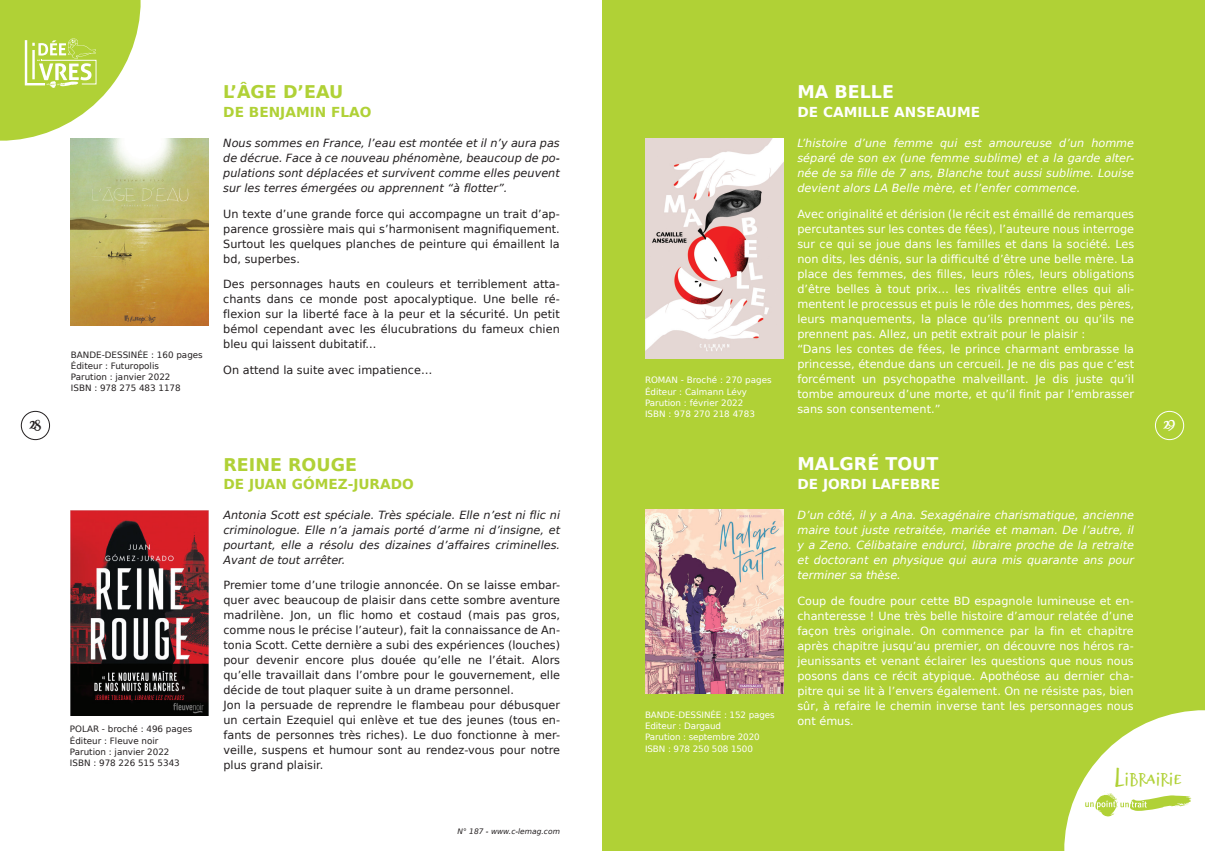
<style>
.page{position:relative;width:1205px;height:851px;background:#fff}
.page>*{position:absolute;margin:0;border:0;box-sizing:border-box;transform-origin:0 0}
.AGENDA___2{font:21px "Brizel";color:#b0d136}
.t1{font:18.75px "Brizel";color:#231f20}
.t2{font:18.75px "Brizel";color:#fff}
.AGENDA___2-2{font:700 17.5px "Bitstream Vera Sans";color:#b0d136}
.AGENDA___2-3{font:700 17.5px "Bitstream Vera Sans";color:#fff}
.AGENDA___2-4{font:700 13.75px "Bitstream Vera Sans";color:#b0d136}
.AGENDA___2-5{font:700 13.75px "Bitstream Vera Sans";color:#fff}
.AGENDA___2-6{font:11.25px/15px "Bitstream Vera Sans";color:#fff;text-align:justify}
.SOMMAIRE{font:11.25px/15px "Bitstream Vera Sans";color:#231f20;text-align:justify}
.AGENDA___2-7{font:11.25px/15px "Bitstream Vera Sans";color:#231f20;text-align:justify}
.AGENDA___2-8{font:italic 11.25px/15px "Bitstream Vera Sans";color:#fff;text-align:justify}
.AGENDA___2-9{font:italic 11.25px/15px "Bitstream Vera Sans";color:#231f20;text-align:justify}
.SOMMAIRE-2{font:italic 11.25px/15px "Bitstream Vera Sans";color:#231f20;text-align:justify}
.AGENDA___2-10{font:8.75px/11.2px "Bitstream Vera Sans";color:#231f20}
.AGENDA___2-11{font:8.75px/11.2px "Bitstream Vera Sans";letter-spacing:-.01em;color:#fff}
.t3{font:italic 7.5px "Bitstream Vera Sans";color:#231f20}
.s1{font-size:30px}
</style>
<div class="page">
<div style="left:21px;top:411px;width:29px;height:29px;border:1px solid #231f20;border-radius:50%"></div>
<div style="left:602px;top:0;width:603px;height:850px;background:#b0d136"></div>
<div style="left:1155px;top:411px;width:29px;height:29px;border:1px solid #fff;border-radius:50%"></div>
<img style="left:71px;top:510px;width:138px;height:205px">
<img style="left:71px;top:139px;width:138px;height:186px">
<img style="left:645px;top:138px;width:138px;height:220px">
<img style="left:645px;top:509px;width:138px;height:184px">
<svg style="left:0;top:0;width:184px;height:167px"></svg>
<svg style="left:1064px;top:710px;width:141px;height:140px"></svg>
<p class="AGENDA___2-10" style="left:71px;top:349px;width:133px">BANDE-DESSINÉE : 160 pages</p>
<p class="AGENDA___2-10" style="left:71px;top:360px;width:111px">Éditeur : Futuropolis<br>Parution : janvier 2022<br>ISBN : 978 275 483 1178</p>
<p class="AGENDA___2-2" style="left:223px;top:82px;width:122px">L’ÂGE D’EAU</p>
<p class="AGENDA___2-4" style="left:223px;top:104px;width:150px">DE BENJAMIN FLAO</p>
<p class="AGENDA___2-9" style="left:223px;top:135px;width:338px">Nous sommes en France, l’eau est montée et il n’y aura pas de décrue. Face à ce nouveau phénomène, beaucoup de po&shy;pulations sont déplacées et survivent comme elles peuvent sur les terres émergées ou apprennent “à flotter”.</p>
<p class="AGENDA___2-7" style="left:223px;top:206px;width:338px">Un texte d’une grande force qui accompagne un trait d’ap&shy;parence grossière mais qui s’harmonisent magnifiquement.<br>Surtout les quelques planches de peinture qui émaillent la bd, superbes.</p>
<p class="AGENDA___2-7" style="left:223px;top:277px;width:338px">Des personnages hauts en couleurs et terriblement atta&shy;chants dans ce monde post apocalyptique. Une belle ré&shy;flexion sur la liberté face à la peur et la sécurité. Un petit bémol cependant avec les élucubrations du fameux chien bleu qui laissent dubitatif...</p>
<p class="AGENDA___2-7" style="left:223px;top:362px;width:210px">On attend la suite avec impatience…</p>
<p class="AGENDA___2-11" style="left:645px;top:374px;width:128px">ROMAN - Broché : 270 pages</p>
<p class="AGENDA___2-11" style="left:645px;top:386px;width:111px">Éditeur : Calmann Lévy<br>Parution : février 2022<br>ISBN : 978 270 218 4783</p>
<p class="AGENDA___2-3" style="left:797px;top:82px;width:98px">MA BELLE</p>
<p class="AGENDA___2-5" style="left:797px;top:104px;width:184px">DE CAMILLE ANSEAUME</p>
<p class="AGENDA___2-8" style="left:797px;top:135px;width:338px">L’histoire d’une femme qui est amoureuse d’un homme séparé de son ex (une femme sublime) et a la garde alter&shy;née de sa fille de 7 ans, Blanche tout aussi sublime. Louise devient alors LA Belle mère, et l’enfer commence.</p>
<p class="AGENDA___2-6" style="left:797px;top:206px;width:338px">Avec originalité et dérision (le récit est émaillé de remarques percutantes sur les contes de fées), l’auteure nous interroge sur ce qui se joue dans les familles et dans la société. Les non dits, les dénis, sur la difficulté d’être une belle mère. La place des femmes, des filles, leurs rôles, leurs obligations d’être belles à tout prix… les rivalités entre elles qui ali&shy;mentent le processus et puis le rôle des hommes, des pères, leurs manquements, la place qu’ils prennent ou qu’ils ne prennent pas. Allez, un petit extrait pour le plaisir :</p>
<p class="AGENDA___2-6" style="left:797px;top:341px;width:338px">“Dans les contes de fées, le prince charmant embrasse la princesse, étendue dans un cercueil. Je ne dis pas que c’est forcément un psychopathe malveillant. Je dis juste qu’il tombe amoureux d’une morte, et qu’il finit par l’embrasser sans son consentement.”</p>
<h2 class="t1" style="left:29px;top:417px;width:14px">28</h2>
<p class="t2" style="left:1163px;top:417px;width:14px">29</p>
<p class="AGENDA___2-10" style="left:70px;top:723px;width:124px">POLAR - broché : 496 pages</p>
<p class="AGENDA___2-10" style="left:70px;top:735px;width:111px">Éditeur : Fleuve noir<br>Parution : janvier 2022<br>ISBN : 978 226 515 5343</p>
<p class="AGENDA___2-2" style="left:223px;top:454px;width:135px">REINE ROUGE</p>
<p class="AGENDA___2-4" style="left:223px;top:476px;width:192px">DE JUAN GÓMEZ-JURADO</p>
<p class="SOMMAIRE-2" style="left:223px;top:508px;width:338px">Antonia Scott est spéciale. Très spéciale. Elle n’est ni flic ni criminologue. Elle n’a jamais porté d’arme ni d’insigne, et pourtant, elle a résolu des dizaines d’affaires criminelles.<br>Avant de tout arrêter.</p>
<p class="SOMMAIRE" style="left:223px;top:577px;width:338px">Premier tome d’une trilogie annoncée. On se laisse embar&shy;quer avec beaucoup de plaisir dans cette sombre aventure madrilène. Jon, un flic homo et costaud (mais pas gros, comme nous le précise l’auteur), fait la connaissance de An&shy;tonia Scott. Cette dernière a subi des expériences (louches) pour devenir encore plus douée qu’elle ne l’était. Alors qu’elle travaillait dans l’ombre pour le gouvernement, elle décide de tout plaquer suite à un drame personnel.</p>
<p class="SOMMAIRE" style="left:223px;top:697px;width:338px">Jon la persuade de reprendre le flambeau pour débusquer un certain Ezequiel qui enlève et tue des jeunes (tous en&shy;fants de personnes très riches). Le duo fonctionne à mer&shy;veille, suspens et humour sont au rendez-vous pour notre plus grand plaisir.</p>
<p class="t3" style="left:457px;top:826px;width:104px">N° 187 - www.c-lemag.com</p>
<p class="AGENDA___2-11" style="left:645px;top:709px;width:131px">BANDE-DESSINÉE : 152 pages</p>
<p class="AGENDA___2-11" style="left:645px;top:720px;width:78px">Editeur : Dargaud</p>
<p class="AGENDA___2-11" style="left:645px;top:731px;width:116px">Parution : septembre 2020</p>
<p class="AGENDA___2-11" style="left:645px;top:743px;width:109px">ISBN : 978 250 508 1500</p>
<p class="AGENDA___2-3" style="left:797px;top:454px;width:142px">MALGRÉ TOUT</p>
<p class="AGENDA___2-5" style="left:797px;top:476px;width:144px">DE JORDI LAFEBRE</p>
<p class="AGENDA___2-8" style="left:797px;top:507px;width:338px">D’un côté, il y a Ana. Sexagénaire charismatique, ancienne maire tout juste retraitée, mariée et maman. De l’autre, il y a Zeno. Célibataire endurci, libraire proche de la retraite et doctorant en physique qui aura mis quarante ans pour terminer sa thèse.</p>
<p class="AGENDA___2-6" style="left:797px;top:593px;width:338px">Coup de foudre pour cette BD espagnole lumineuse et en&shy;chanteresse ! Une très belle histoire d’amour relatée d’une façon très originale. On commence par la fin et chapitre après chapitre jusqu’au premier, on découvre nos héros ra&shy;jeunissants et venant éclairer les questions que nous nous posons dans ce récit atypique. Apothéose au dernier cha&shy;pitre qui se lit à l’envers également. On ne résiste pas, bien sûr, à refaire le chemin inverse tant les personnages nous ont émus.</p>
<p class="AGENDA___2" style="left:1114px;top:771px;width:69px"><span class="s1">L</span>ibrairie</p>
</div>
